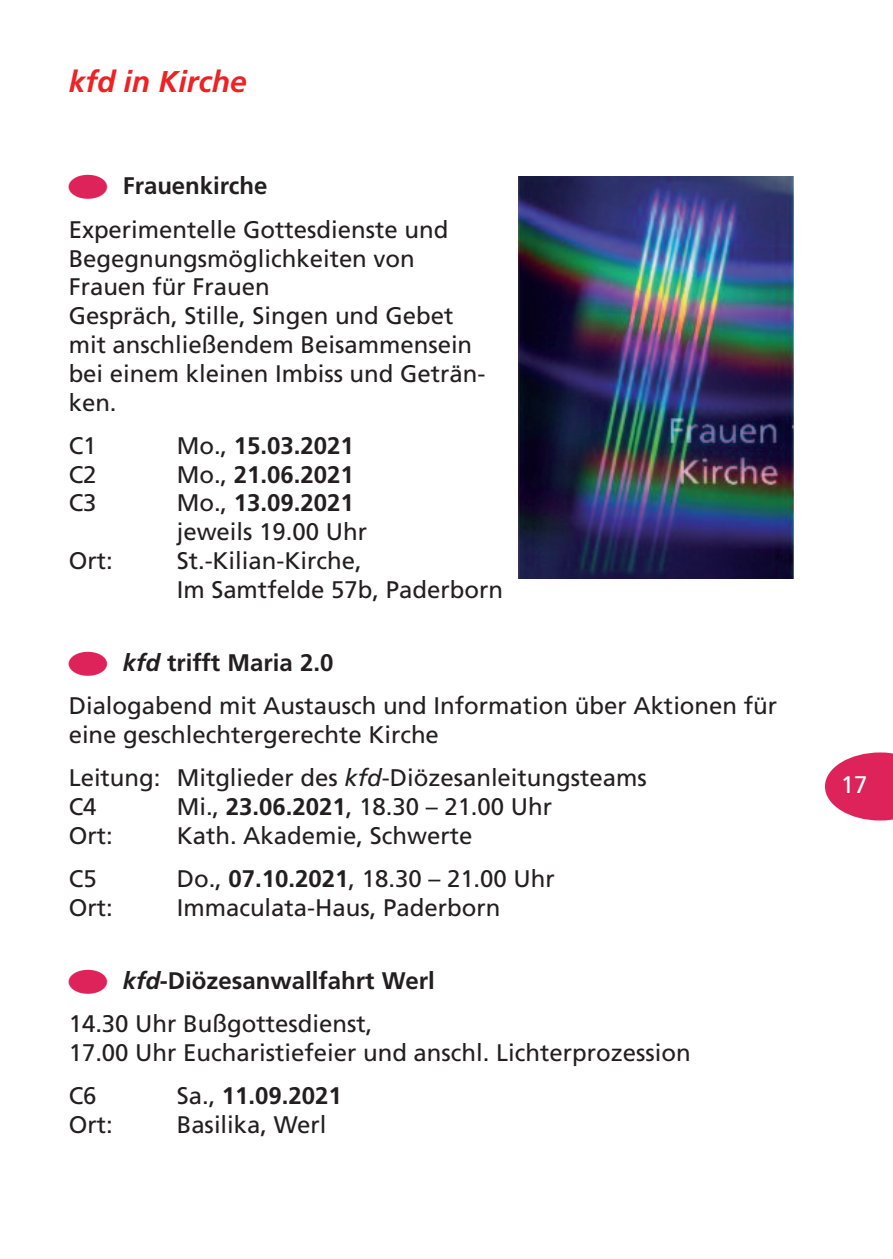
<style>
.page{position:relative;width:893px;height:1259px;background:#fff}
.page>*{position:absolute;margin:0;border:0;box-sizing:border-box;transform-origin:0 0}
.t1{font:italic 700 30px "Frutiger";color:#ee2124}
.t2{font:24px/28.8px "Frutiger";color:#231f20}
.t3{font:700 24px "Frutiger";color:#231f20}
.t4{font:24px "Frutiger";color:#fff}
.s1{color:#de235a}
.s2{font-weight:700}
.s3{font-weight:400}
.s4{font-weight:700;font-style:italic}
.s5{font-style:italic}
</style>
<div class="page">
<svg style="left:825px;top:752px;width:68px;height:68px"></svg>
<img style="left:518px;top:176px;width:276px;height:402px">
<p class="t1" style="left:69px;top:70px;width:180px">kfd in Kirche</p>
<p class="t2" style="left:69px;top:166px;width:381px;line-height:43.2px"><span class="s1">■</span> <span class="s2">Frauenkirche<br></span>Experimentelle Gottesdienste und</p>
<p class="t2" style="left:69px;top:246px;width:418px">Begegnungsmöglichkeiten von<br>Frauen für Frauen<br>Gespräch, Stille, Singen und Gebet mit anschließendem Beisammensein bei einem kleinen Imbiss und Geträn&shy;ken.</p>
<p class="t2" style="left:69px;top:433px;width:29px">C1</p>
<p class="t3" style="left:177px;top:436px;width:179px"><span class="s3">Mo.,</span> 15.03.2021</p>
<p class="t2" style="left:69px;top:462px;width:29px">C2</p>
<p class="t3" style="left:177px;top:464px;width:179px"><span class="s3">Mo.,</span> 21.06.2021</p>
<p class="t2" style="left:69px;top:490px;width:29px">C3</p>
<p class="t2" style="left:177px;top:490px;width:192px">Mo., <span class="s2">13.09.2021 </span>jeweils 19.00 Uhr</p>
<p class="t2" style="left:69px;top:548px;width:45px">Ort:</p>
<p class="t2" style="left:177px;top:548px;width:328px">St.-Kilian-Kirche,<br>Im Samtfelde 57b, Paderborn</p>
<p class="t2" style="left:69px;top:643px;width:710px;line-height:43.2px"><span class="s1">■</span> <span class="s4">kfd</span> <span class="s2">trifft Maria 2.0<br></span>Dialogabend mit Austausch und Information über Aktionen für</p>
<p class="t2" style="left:69px;top:715px;width:580px;line-height:43.2px">eine geschlechtergerechte Kirche<br>Leitung: Mitglieder des <span class="s5">kfd</span>-Diözesanleitungsteams</p>
<p class="t2" style="left:69px;top:794px;width:29px">C4</p>
<p class="t2" style="left:177px;top:794px;width:377px">Mi., <span class="s2">23.06.2021</span>, 18.30 – 21.00 Uhr</p>
<p class="t2" style="left:69px;top:823px;width:45px">Ort:</p>
<p class="t2" style="left:177px;top:823px;width:297px">Kath. Akademie, Schwerte</p>
<p class="t2" style="left:69px;top:866px;width:29px">C5</p>
<p class="t2" style="left:177px;top:866px;width:380px">Do., <span class="s2">07.10.2021</span>, 18.30 – 21.00 Uhr</p>
<p class="t2" style="left:69px;top:895px;width:45px">Ort:</p>
<p class="t2" style="left:177px;top:895px;width:325px">Immaculata-Haus, Paderborn</p>
<p class="t2" style="left:69px;top:961px;width:367px;line-height:43.2px"><span class="s1">■</span> <span class="s4">kfd</span><span class="s2">-Diözesanwallfahrt Werl<br></span>14.30 Uhr Bußgottesdienst,</p>
<p class="t2" style="left:69px;top:1033px;width:623px;line-height:43.2px">17.00 Uhr Eucharistiefeier und anschl. Lichterprozession<br>C6</p>
<p class="t3" style="left:177px;top:1086px;width:167px"><span class="s3">Sa.,</span> 11.09.2021</p>
<p class="t2" style="left:69px;top:1112px;width:45px">Ort:</p>
<p class="t2" style="left:177px;top:1112px;width:151px">Basilika, Werl</p>
<p class="t4" style="left:841px;top:775px;width:28px">17</p>
</div>
